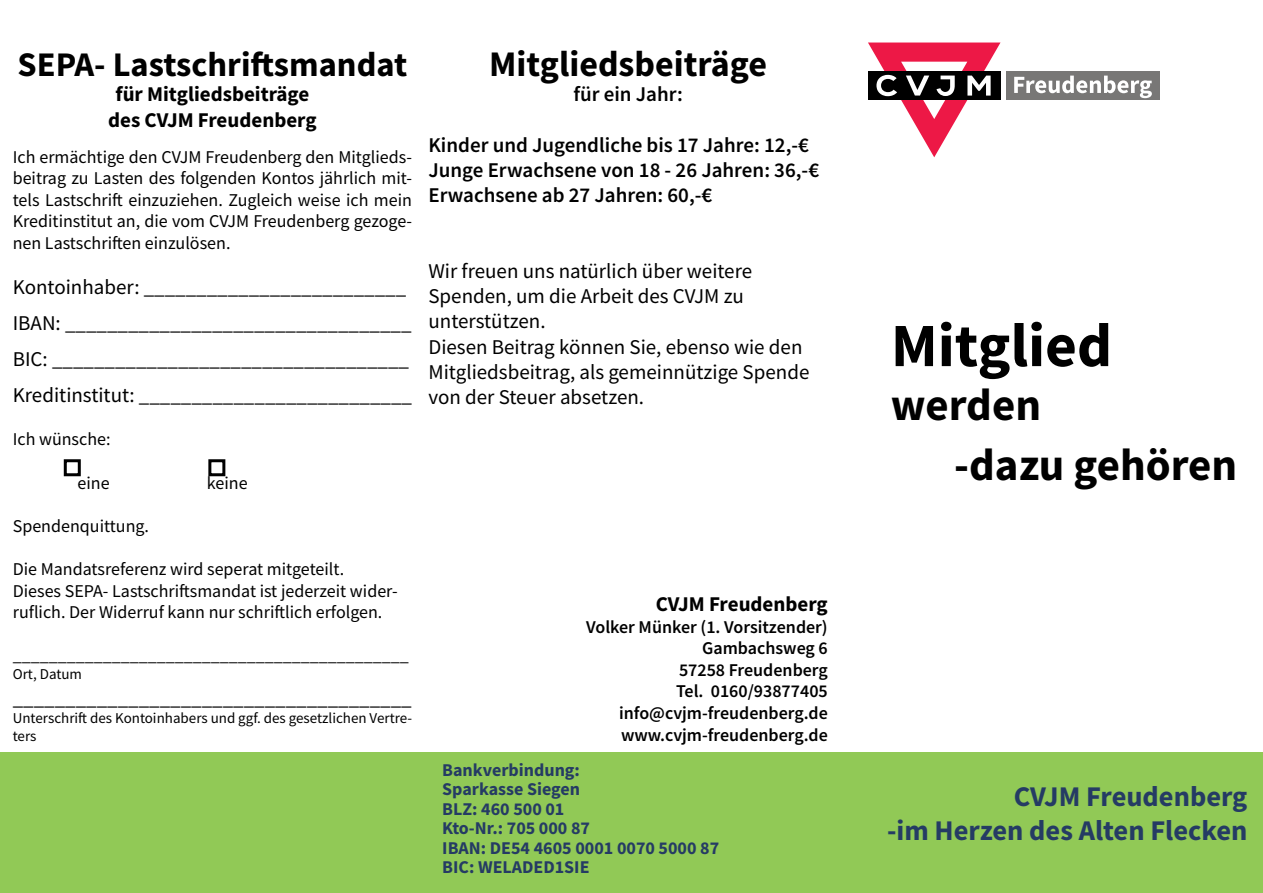
<style>
.page{position:relative;width:1263px;height:893px;background:#fff}
.page>*{position:absolute;margin:0;border:0;box-sizing:border-box;transform-origin:0 0}
.t1{font:700 61.5px "Source Sans Pro";color:#000}
.t2{font:700 45px "Source Sans Pro";color:#000}
.t3{font:700 36px "Source Sans Pro";color:#000}
.t4{font:700 34.5px "Source Sans Pro";color:#000}
.t5{font:700 28.5px "Source Sans Pro";color:#253b64}
.t6{font:21px "Source Sans Pro";color:#000}
.t7{font:600 21px "Source Sans Pro";color:#000}
.t8{font:700 21px "Source Sans Pro";color:#000}
.t9{font:18px/21.6px "Source Sans Pro";color:#000;text-align:justify}
.t10{font:600 18px "Source Sans Pro";color:#000}
.t11{font:700 18px "Source Sans Pro";color:#253b64}
.t12{font:15px/18px "Source Sans Pro";color:#000}
</style>
<div class="page">
<div style="left:0;top:753px;width:1263px;height:140px;background:#91c956"></div>
<div style="left:64px;top:459px;width:17px;height:17px;border:3px solid #000"></div>
<div style="left:208px;top:459px;width:17px;height:17px;border:3px solid #000"></div>
<svg style="left:868px;top:43px;width:132px;height:114px"></svg>
<div style="left:1006px;top:71px;width:154px;height:29px;background:#787776"></div>
<svg style="left:1014px;top:76px;width:138px;height:22px"></svg>
<p class="t4" style="left:18px;top:41px;width:391px">SEPA- Lastschriftsmandat</p>
<p class="t8" style="left:116px;top:80px;width:195px">für Mitgliedsbeiträge</p>
<p class="t8" style="left:108px;top:105px;width:210px">des CVJM Freudenberg</p>
<p class="t9" style="left:13px;top:146px;width:401px">Ich ermächtige den CVJM Freudenberg den Mitglieds&shy;beitrag zu Lasten des folgenden Kontos jährlich mit&shy;tels Lastschrift einzuziehen. Zugleich weise ich mein Kreditinstitut an, die vom CVJM Freudenberg gezoge&shy;nen Lastschriften einzulösen.</p>
<p class="t6" style="left:13px;top:274px;width:395px">Kontoinhaber: _________________________</p>
<p class="t6" style="left:13px;top:310px;width:400px">IBAN: _________________________________</p>
<p class="t6" style="left:13px;top:346px;width:398px">BIC: __________________________________</p>
<p class="t6" style="left:13px;top:382px;width:401px">Kreditinstitut: __________________________</p>
<p class="t9" style="left:13px;top:428px;width:99px">Ich wünsche:</p>
<p class="t9" style="left:78px;top:472px;width:34px">eine</p>
<p class="t9" style="left:207px;top:472px;width:42px">keine</p>
<p class="t9" style="left:13px;top:515px;width:138px">Spendenquittung.</p>
<p class="t9" style="left:13px;top:558px;width:333px">Die Mandatsreferenz wird seperat mitgeteilt.</p>
<p class="t9" style="left:13px;top:580px;width:386px">Dieses SEPA- Lastschriftsmandat ist jederzeit wider&shy;ruflich. Der Widerruf kann nur schriftlich erfolgen.</p>
<p class="t9" style="left:13px;top:644px;width:398px">____________________________________________</p>
<p class="t12" style="left:13px;top:665px;width:71px">Ort, Datum</p>
<p class="t6" style="left:13px;top:684px;width:401px">______________________________________</p>
<p class="t12" style="left:13px;top:708px;width:401px">Unterschrift des Kontoinhabers und ggf. des gesetzlichen Vertre&shy;ters</p>
<p class="t3" style="left:489px;top:40px;width:279px">Mitgliedsbeiträge</p>
<p class="t7" style="left:573px;top:81px;width:111px">für ein Jahr:</p>
<p class="t7" style="left:428px;top:131px;width:382px">Kinder und Jugendliche bis 17 Jahre: 12,-€</p>
<p class="t7" style="left:428px;top:156px;width:392px">Junge Erwachsene von 18 - 26 Jahren: 36,-€</p>
<p class="t7" style="left:428px;top:182px;width:285px">Erwachsene ab 27 Jahren: 60,-€</p>
<p class="t6" style="left:428px;top:258px;width:325px">Wir freuen uns natürlich über weitere</p>
<p class="t6" style="left:428px;top:283px;width:317px">Spenden, um die Arbeit des CVJM zu</p>
<p class="t6" style="left:428px;top:308px;width:119px">unterstützen.</p>
<p class="t6" style="left:428px;top:333px;width:376px">Diesen Beitrag können Sie, ebenso wie den</p>
<p class="t6" style="left:428px;top:358px;width:382px">Mitgliedsbeitrag, als gemeinnützige Spende</p>
<p class="t6" style="left:428px;top:384px;width:217px">von der Steuer absetzen.</p>
<p class="t8" style="left:656px;top:590px;width:174px">CVJM Freudenberg</p>
<p class="t10" style="left:586px;top:615px;width:243px">Volker Münker (1. Vorsitzender)</p>
<p class="t10" style="left:702px;top:636px;width:127px">Gambachsweg 6</p>
<p class="t10" style="left:679px;top:658px;width:150px">57258 Freudenberg</p>
<p class="t10" style="left:676px;top:680px;width:153px">Tel. 0160/93877405</p>
<p class="t10" style="left:619px;top:701px;width:210px">info@cvjm-freudenberg.de</p>
<p class="t10" style="left:621px;top:723px;width:208px">www.cvjm-freudenberg.de</p>
<p class="t11" style="left:442px;top:758px;width:139px">Bankverbindung:</p>
<p class="t11" style="left:442px;top:777px;width:139px">Sparkasse Siegen</p>
<p class="t11" style="left:442px;top:797px;width:124px">BLZ: 460 500 01</p>
<p class="t11" style="left:442px;top:816px;width:149px">Kto-Nr.: 705 000 87</p>
<p class="t11" style="left:442px;top:836px;width:278px">IBAN: DE54 4605 0001 0070 5000 87</p>
<p class="t11" style="left:442px;top:855px;width:149px">BIC: WELADED1SIE</p>
<p class="t1" style="left:891px;top:304px;width:223px">Mitglied</p>
<p class="t2" style="left:891px;top:375px;width:152px">werden</p>
<p class="t2" style="left:954px;top:435px;width:284px">-dazu gehören</p>
<p class="t5" style="left:1014px;top:777px;width:235px">CVJM Freudenberg</p>
<p class="t5" style="left:887px;top:811px;width:362px">-im Herzen des Alten Flecken</p>
</div>
